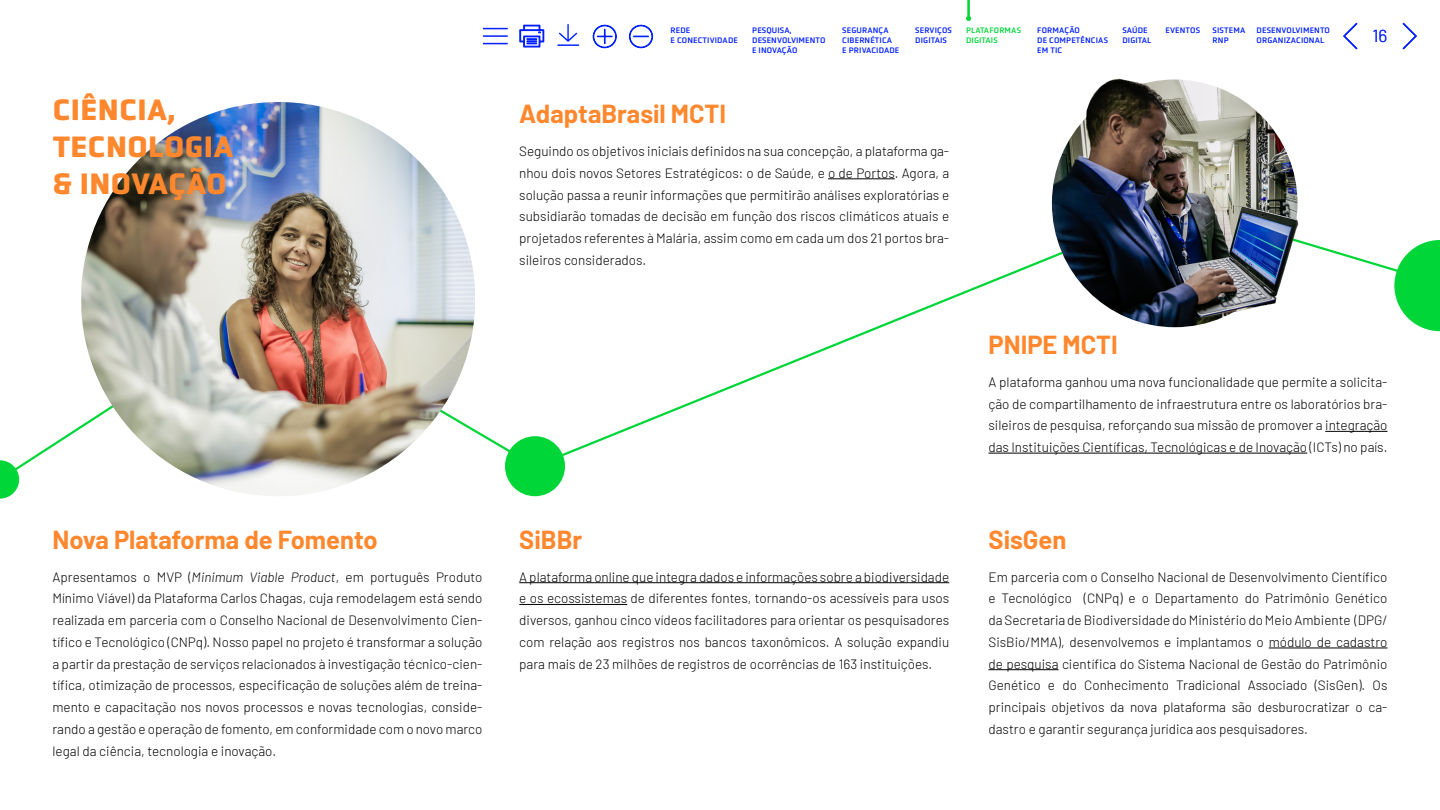
<style>
.page{position:relative;width:1440px;height:810px;background:#fff}
.page>*{position:absolute;margin:0;border:0;box-sizing:border-box;transform-origin:0 0}
.t1{font:700 30px "Obvia";letter-spacing:.015em;color:#ff872d}
.t2{font:700 30px "Obvia";letter-spacing:-.005em;color:#ff872d}
.t3{font:700 25.5px "Barlow";color:#ff872d}
.t4{font:300 17.4px "Barlow";color:#001fff}
.t5{font:300 13.5px/21.8px "Barlow";color:#000;text-align:justify}
.t6{font:8.25px/9.9px "Obvia";letter-spacing:.015em;color:#001fff}
.t7{font:8.25px/9.9px "Obvia";letter-spacing:.015em;color:#00d638}
.s1{font-style:italic}
</style>
<div class="page">
<svg style="left:442px;top:249px;width:998px;height:212px"></svg>
<svg style="left:19px;top:406px;width:93px;height:76px"></svg>
<hr style="left:1325px;top:431px;width:62px;height:1px;background:#000">
<hr style="left:988px;top:453px;width:319px;height:1px;background:#000">
<img style="left:81px;top:102px;width:394px;height:394px;border-radius:192px">
<hr style="left:828px;top:178px;width:67px;height:1px;background:#000">
<hr style="left:519px;top:582px;width:430px;height:1px;background:#000">
<hr style="left:519px;top:604px;width:108px;height:1px;background:#000">
<hr style="left:1269px;top:648px;width:119px;height:1px;background:#000">
<hr style="left:988px;top:669px;width:71px;height:1px;background:#000">
<svg style="left:1394px;top:240px;width:46px;height:91px"></svg>
<svg style="left:0;top:460px;width:19px;height:39px"></svg>
<svg style="left:1402px;top:22px;width:15px;height:28px"></svg>
<svg style="left:1343px;top:22px;width:15px;height:28px"></svg>
<div style="left:505px;top:436px;width:60px;height:60px;background:#00d638;border-radius:50%"></div>
<img style="left:1038px;top:78px;width:292px;height:344px">
<svg style="left:966px;top:0;width:6px;height:21px"></svg>
<svg style="left:483px;top:28px;width:25px;height:1px"></svg>
<hr style="left:483px;top:35px;width:25px;height:2px;background:#001fff">
<svg style="left:483px;top:43px;width:25px;height:1px"></svg>
<svg style="left:520px;top:25px;width:24px;height:22px"></svg>
<hr style="left:557px;top:44px;width:22px;height:2px;background:#001fff">
<svg style="left:559px;top:24px;width:18px;height:18px"></svg>
<svg style="left:593px;top:25px;width:24px;height:23px"></svg>
<svg style="left:629px;top:25px;width:24px;height:23px"></svg>
<p class="t1" style="left:53px;top:92px;width:124px">CIÊNCIA,</p>
<p class="t1" style="left:53px;top:128px;width:182px">TECNOLOGIA</p>
<p class="t2" style="left:53px;top:165px;width:176px">&amp; INOVAÇÃO</p>
<p class="t3" style="left:52px;top:521px;width:327px">Nova Plataforma de Fomento</p>
<p class="t5" style="left:52px;top:565px;width:432px">Apresentamos o MVP (<span class="s1">Minimum Viable Product</span>, em português Produto Mínimo Viável) da Plataforma Carlos Chagas, cuja remodelagem está sendo realizada em parceria com o Conselho Nacional de Desenvolvimento Cien&shy;tífico e Tecnológico (CNPq). Nosso papel no projeto é transformar a solução a partir da prestação de serviços relacionados à investigação técnico-cien&shy;tífica, otimização de processos, especificação de soluções além de treina&shy;mento e capacitação nos novos processos e novas tecnologias, conside&shy;rando a gestão e operação de fomento, em conformidade com o novo marco legal da ciência, tecnologia e inovação.</p>
<p class="t6" style="left:752px;top:25px;width:75px">PESQUISA,<br>DESENVOLVIMENTO<br>E INOVAÇÃO</p>
<p class="t6" style="left:842px;top:25px;width:59px">SEGURANÇA<br>CIBERNÉTICA<br>E PRIVACIDADE</p>
<p class="t7" style="left:966px;top:25px;width:57px">PLATAFORMAS<br>DIGITAIS</p>
<p class="t6" style="left:1037px;top:25px;width:72px">FORMAÇÃO<br>DE COMPETÊNCIAS<br>EM TIC</p>
<p class="t6" style="left:1123px;top:25px;width:30px">SAÚDE<br>DIGITAL</p>
<p class="t6" style="left:1166px;top:25px;width:36px">EVENTOS</p>
<p class="t6" style="left:1257px;top:25px;width:75px">DESENVOLVIMENTO<br>ORGANIZACIONAL</p>
<p class="t6" style="left:671px;top:25px;width:21px">REDE</p>
<p class="t6" style="left:671px;top:35px;width:69px">E CONECTIVIDADE</p>
<p class="t6" style="left:915px;top:25px;width:38px">SERVIÇOS<br>DIGITAIS</p>
<p class="t6" style="left:1213px;top:25px;width:34px">SISTEMA<br>RNP</p>
<p class="t4" style="left:1373px;top:24px;width:16px">16</p>
<p class="t3" style="left:519px;top:95px;width:208px">AdaptaBrasil MCTI</p>
<p class="t5" style="left:519px;top:139px;width:432px">Seguindo os objetivos iniciais definidos na sua concepção, a plataforma ga&shy;nhou dois novos Setores Estratégicos: o de Saúde, e o de Portos. Agora, a solução passa a reunir informações que permitirão análises exploratórias e subsidiarão tomadas de decisão em função dos riscos climáticos atuais e projetados referentes à Malária, assim como em cada um dos 21 portos bra&shy;sileiros considerados.</p>
<p class="t3" style="left:519px;top:521px;width:65px">SiBBr</p>
<p class="t5" style="left:519px;top:565px;width:432px">A plataforma online que integra dados e informações sobre a biodiversidade e os ecossistemas de diferentes fontes, tornando-os acessíveis para usos diversos, ganhou cinco vídeos facilitadores para orientar os pesquisadores com relação aos registros nos bancos taxonômicos. A solução expandiu para mais de 23 milhões de registros de ocorrências de 163 instituições.</p>
<p class="t3" style="left:988px;top:326px;width:131px">PNIPE MCTI</p>
<p class="t5" style="left:988px;top:370px;width:401px">A plataforma ganhou uma nova funcionalidade que permite a solicita&shy;ção de compartilhamento de infraestrutura entre os laboratórios bra&shy;sileiros de pesquisa, reforçando sua missão de promover a integração das Instituições Científicas, Tecnológicas e de Inovação (ICTs) no país.</p>
<p class="t3" style="left:988px;top:521px;width:79px">SisGen</p>
<p class="t5" style="left:988px;top:565px;width:401px">Em parceria com o Conselho Nacional de Desenvolvimento Científico e Tecnológico (CNPq) e o Departamento do Patrimônio Genético da Secretaria de Biodiversidade do Ministério do Meio Ambiente (DPG/ SisBio/MMA), desenvolvemos e implantamos o módulo de cadastro de pesquisa científica do Sistema Nacional de Gestão do Patrimônio Genético e do Conhecimento Tradicional Associado (SisGen). Os principais objetivos da nova plataforma são desburocratizar o ca&shy;dastro e garantir segurança jurídica aos pesquisadores.</p>
</div>
